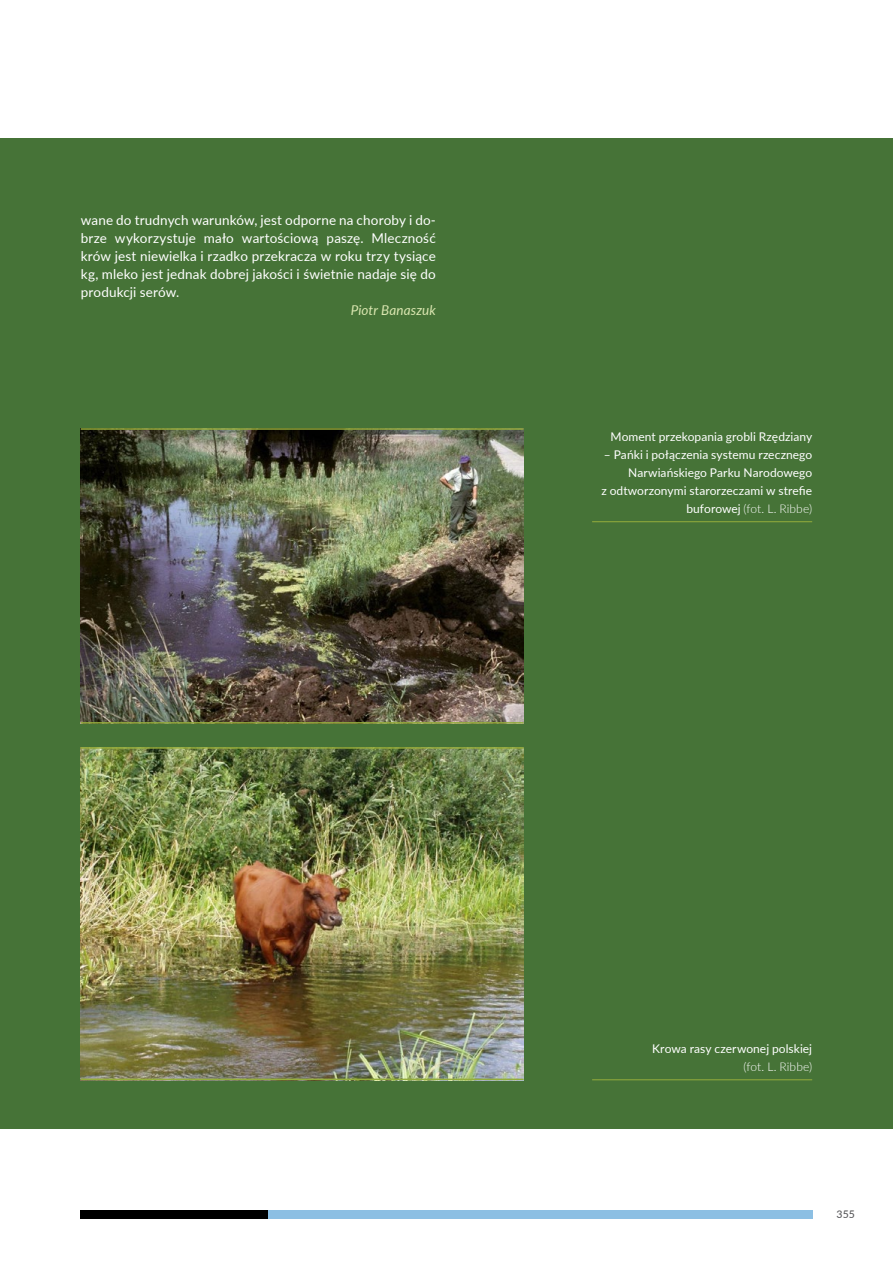
<style>
.page{position:relative;width:893px;height:1263px;background:#fff}
.page>*{position:absolute;margin:0;border:0;box-sizing:border-box;transform-origin:0 0}
.t1{font:13.5px/18px "Lato";letter-spacing:.01em;color:#fff;text-align:justify}
.t2{font:italic 13.5px "Lato";letter-spacing:.01em;color:#dae6b0}
.t3{font:12px/18px "Lato";letter-spacing:.005em;color:#fff;text-align:right}
.t4{font:300 12px "Lato";letter-spacing:.005em;color:#fff}
.t5{font:500 10.5px "Lato";color:#58585a}
.s1{font-weight:300}
</style>
<div class="page">
<div style="left:81px;top:1210px;width:187px;height:8px;background:#000"></div>
<div style="left:268px;top:1210px;width:544px;height:8px;background:#8cbfe3"></div>
<div style="left:0;top:139px;width:893px;height:990px;background:#467337"></div>
<img style="left:81px;top:749px;width:443px;height:329px">
<hr style="left:592px;top:521px;width:220px;height:1px;background:#95ad3c">
<hr style="left:592px;top:1079px;width:220px;height:1px;background:#95ad3c">
<img style="left:81px;top:430px;width:443px;height:292px">
<hr style="left:81px;top:428px;width:443px;height:2px;background:#95ad3c">
<hr style="left:81px;top:722px;width:443px;height:2px;background:#95ad3c">
<hr style="left:81px;top:747px;width:443px;height:2px;background:#95ad3c">
<hr style="left:81px;top:1078px;width:443px;height:2px;background:#95ad3c">
<p class="t1" style="left:81px;top:210px;width:357px">wane do trudnych warunków, jest odporne na choroby i do&shy;brze wykorzystuje mało wartościową paszę. Mleczność krów jest niewielka i rzadko przekracza w roku trzy tysiące kg, mleko jest jednak dobrej jakości i świetnie nadaje się do produkcji serów.</p>
<p class="t2" style="left:351px;top:300px;width:87px">Piotr Banaszuk</p>
<p class="t3" style="left:610px;top:427px;width:203px">Moment przekopania grobli Rzędziany</p>
<p class="t3" style="left:601px;top:445px;width:212px">– Pańki i połączenia systemu rzecznego Narwiańskiego Parku Narodowego<br>z odtworzonymi starorzeczami w strefie buforowej <span class="s1">(fot. L. Ribbe)</span></p>
<p class="t3" style="left:652px;top:1039px;width:162px">Krowa rasy czerwonej polskiej</p>
<p class="t4" style="left:744px;top:1058px;width:70px">(fot. L. Ribbe)</p>
<p class="t5" style="left:836px;top:1207px;width:20px">355</p>
</div>
